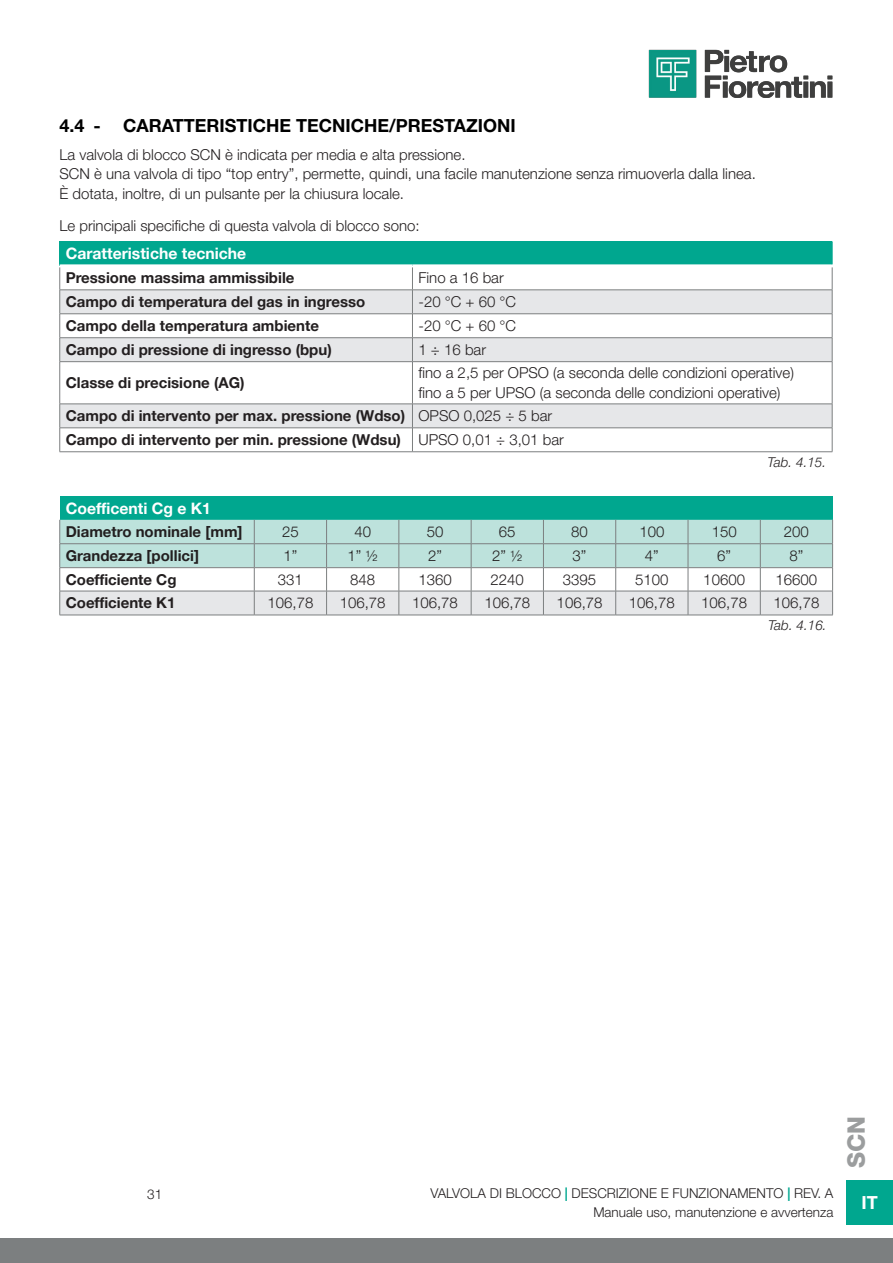
<style>
.page{position:relative;width:893px;height:1263px;background:#fff}
.page>*{position:absolute;margin:0;border:0;box-sizing:border-box;transform-origin:0 0}
.t1{font:800 24px "Helvetica Neue LT Pro";color:#9b9d9e}
.t2{font:700 18px "Helvetica Neue LT Pro";color:#000}
.t3{font:700 18px "Helvetica Neue LT Pro";color:#fff}
.Helvetica_Neue_LT_Pr{font:700 15.75px "Helvetica Neue LT Pro";color:#fff}
.Corpo_Testo_Helvetic{font:300 15px "Helvetica Neue LT Pro";color:#231f20}
.Helvetica_Neue_LT_Pr-2{font:700 15px "Helvetica Neue LT Pro";color:#231f20}
.t4{font:300 13.5px "Helvetica Neue LT Pro";color:#231f20}
.t5{font:italic 300 13.5px "Helvetica Neue LT Pro";color:#231f20}
.s1{font-weight:700;color:#00a78f}
</style>
<div class="page">
<img style="left:648px;top:49px;width:185px;height:49px">
<div style="left:0;top:1238px;width:893px;height:25px;background:#7c7f80"></div>
<div style="left:846px;top:1180px;width:47px;height:45px;background:#00a78f"></div>
<div style="left:60px;top:242px;width:772px;height:24px;background:#00a78f"></div>
<svg style="left:60px;top:267px;width:772px;height:23px"></svg>
<svg style="left:60px;top:291px;width:772px;height:113px"></svg>
<hr style="left:60px;top:264px;width:352px;height:3px;background:#fff">
<hr style="left:412px;top:264px;width:420px;height:3px;background:#fff">
<hr style="left:60px;top:241px;width:352px;height:1px;background:#00a78f">
<hr style="left:412px;top:241px;width:420px;height:1px;background:#00a78f">
<hr style="left:60px;top:290px;width:352px;height:1px;background:#7c7f80">
<hr style="left:412px;top:290px;width:420px;height:1px;background:#7c7f80">
<hr style="left:60px;top:313px;width:352px;height:1px;background:#7c7f80">
<hr style="left:412px;top:313px;width:420px;height:1px;background:#7c7f80">
<hr style="left:60px;top:337px;width:352px;height:1px;background:#7c7f80">
<svg style="left:59px;top:242px;width:1px;height:119px"></svg>
<hr style="left:412px;top:337px;width:420px;height:1px;background:#7c7f80">
<svg style="left:412px;top:267px;width:1px;height:94px"></svg>
<svg style="left:832px;top:242px;width:1px;height:119px"></svg>
<hr style="left:60px;top:361px;width:352px;height:1px;background:#7c7f80">
<hr style="left:59px;top:362px;width:1px;height:42px;background:#7c7f80">
<hr style="left:412px;top:361px;width:420px;height:1px;background:#7c7f80">
<hr style="left:412px;top:362px;width:1px;height:42px;background:#7c7f80">
<hr style="left:832px;top:362px;width:1px;height:42px;background:#7c7f80">
<svg style="left:59px;top:404px;width:774px;height:48px"></svg>
<hr style="left:60px;top:451px;width:352px;height:1px;background:#7c7f80">
<hr style="left:412px;top:451px;width:420px;height:1px;background:#7c7f80">
<div style="left:60px;top:496px;width:773px;height:24px;background:#00a78f"></div>
<svg style="left:59px;top:520px;width:774px;height:95px"></svg>
<hr style="left:254px;top:591px;width:73px;height:1px;background:#7c7f80">
<hr style="left:327px;top:591px;width:72px;height:1px;background:#7c7f80">
<hr style="left:399px;top:591px;width:72px;height:1px;background:#7c7f80">
<hr style="left:471px;top:591px;width:72px;height:1px;background:#7c7f80">
<hr style="left:543px;top:591px;width:73px;height:1px;background:#7c7f80">
<hr style="left:616px;top:591px;width:72px;height:1px;background:#7c7f80">
<hr style="left:688px;top:591px;width:72px;height:1px;background:#7c7f80">
<hr style="left:760px;top:591px;width:73px;height:1px;background:#7c7f80">
<hr style="left:60px;top:615px;width:194px;height:1px;background:#7c7f80">
<hr style="left:254px;top:615px;width:73px;height:1px;background:#7c7f80">
<hr style="left:327px;top:615px;width:72px;height:1px;background:#7c7f80">
<hr style="left:399px;top:615px;width:72px;height:1px;background:#7c7f80">
<hr style="left:471px;top:615px;width:72px;height:1px;background:#7c7f80">
<hr style="left:543px;top:615px;width:73px;height:1px;background:#7c7f80">
<hr style="left:616px;top:615px;width:72px;height:1px;background:#7c7f80">
<hr style="left:688px;top:615px;width:72px;height:1px;background:#7c7f80">
<hr style="left:760px;top:615px;width:73px;height:1px;background:#7c7f80">
<p class="t2" style="left:60px;top:114px;width:458px">4.4 - CARATTERISTICHE TECNICHE/PRESTAZIONI</p>
<p class="Corpo_Testo_Helvetic" style="left:60px;top:145px;width:407px">La valvola di blocco SCN è indicata per media e alta pressione.</p>
<p class="Corpo_Testo_Helvetic" style="left:60px;top:165px;width:698px">SCN è una valvola di tipo “top entry”, permette, quindi, una facile manutenzione senza rimuoverla dalla linea.</p>
<p class="Corpo_Testo_Helvetic" style="left:60px;top:184px;width:346px">È dotata, inoltre, di un pulsante per la chiusura locale.</p>
<p class="Corpo_Testo_Helvetic" style="left:60px;top:217px;width:362px">Le principali specifiche di questa valvola di blocco sono:</p>
<p class="Helvetica_Neue_LT_Pr" style="left:66px;top:244px;width:182px">Caratteristiche tecniche</p>
<p class="Helvetica_Neue_LT_Pr-2" style="left:66px;top:269px;width:230px">Pressione massima ammissibile</p>
<p class="Corpo_Testo_Helvetic" style="left:418px;top:269px;width:87px">Fino a 16 bar</p>
<p class="Helvetica_Neue_LT_Pr-2" style="left:66px;top:293px;width:301px">Campo di temperatura del gas in ingresso</p>
<p class="Corpo_Testo_Helvetic" style="left:418px;top:293px;width:99px">-20 °C + 60 °C</p>
<p class="Helvetica_Neue_LT_Pr-2" style="left:66px;top:316px;width:255px">Campo della temperatura ambiente</p>
<p class="Corpo_Testo_Helvetic" style="left:418px;top:317px;width:99px">-20 °C + 60 °C</p>
<p class="Helvetica_Neue_LT_Pr-2" style="left:66px;top:340px;width:268px">Campo di pressione di ingresso (bpu)</p>
<p class="Corpo_Testo_Helvetic" style="left:418px;top:341px;width:69px">1 ÷ 16 bar</p>
<p class="Helvetica_Neue_LT_Pr-2" style="left:66px;top:373px;width:180px">Classe di precisione (AG)</p>
<p class="Corpo_Testo_Helvetic" style="left:418px;top:364px;width:377px">fino a 2,5 per OPSO (a seconda delle condizioni operative)</p>
<p class="Corpo_Testo_Helvetic" style="left:418px;top:383px;width:364px">fino a 5 per UPSO (a seconda delle condizioni operative)</p>
<p class="Helvetica_Neue_LT_Pr-2" style="left:66px;top:407px;width:341px">Campo di intervento per max. pressione (Wdso)</p>
<p class="Corpo_Testo_Helvetic" style="left:418px;top:407px;width:135px">OPSO 0,025 ÷ 5 bar</p>
<p class="Helvetica_Neue_LT_Pr-2" style="left:66px;top:431px;width:337px">Campo di intervento per min. pressione (Wdsu)</p>
<p class="Corpo_Testo_Helvetic" style="left:418px;top:431px;width:147px">UPSO 0,01 ÷ 3,01 bar</p>
<p class="t5" style="left:768px;top:454px;width:60px">Tab. 4.15.</p>
<p class="Helvetica_Neue_LT_Pr" style="left:66px;top:498px;width:147px">Coefficenti Cg e K1</p>
<p class="Helvetica_Neue_LT_Pr-2" style="left:66px;top:522px;width:178px">Diametro nominale [mm]</p>
<p class="Corpo_Testo_Helvetic" style="left:282px;top:523px;width:18px">25</p>
<p class="Corpo_Testo_Helvetic" style="left:354px;top:523px;width:18px">40</p>
<p class="Corpo_Testo_Helvetic" style="left:427px;top:523px;width:18px">50</p>
<p class="Corpo_Testo_Helvetic" style="left:499px;top:523px;width:18px">65</p>
<p class="Corpo_Testo_Helvetic" style="left:571px;top:523px;width:18px">80</p>
<p class="Corpo_Testo_Helvetic" style="left:639px;top:523px;width:27px">100</p>
<p class="Corpo_Testo_Helvetic" style="left:712px;top:523px;width:27px">150</p>
<p class="Corpo_Testo_Helvetic" style="left:784px;top:523px;width:27px">200</p>
<p class="Helvetica_Neue_LT_Pr-2" style="left:66px;top:546px;width:135px">Grandezza [pollici]</p>
<p class="Corpo_Testo_Helvetic" style="left:283px;top:546px;width:15px">1”</p>
<p class="Corpo_Testo_Helvetic" style="left:347px;top:546px;width:32px">1” 1/2</p>
<p class="Corpo_Testo_Helvetic" style="left:428px;top:546px;width:15px">2”</p>
<p class="Corpo_Testo_Helvetic" style="left:492px;top:546px;width:32px">2” 1/2</p>
<p class="Corpo_Testo_Helvetic" style="left:573px;top:546px;width:15px">3”</p>
<p class="Corpo_Testo_Helvetic" style="left:645px;top:546px;width:15px">4”</p>
<p class="Corpo_Testo_Helvetic" style="left:717px;top:546px;width:15px">6”</p>
<p class="Corpo_Testo_Helvetic" style="left:789px;top:546px;width:15px">8”</p>
<p class="Helvetica_Neue_LT_Pr-2" style="left:66px;top:570px;width:112px">Coefficiente Cg</p>
<p class="Corpo_Testo_Helvetic" style="left:278px;top:570px;width:27px">331</p>
<p class="Corpo_Testo_Helvetic" style="left:350px;top:570px;width:27px">848</p>
<p class="Corpo_Testo_Helvetic" style="left:418px;top:570px;width:35px">1360</p>
<p class="Corpo_Testo_Helvetic" style="left:491px;top:570px;width:35px">2240</p>
<p class="Corpo_Testo_Helvetic" style="left:563px;top:570px;width:35px">3395</p>
<p class="Corpo_Testo_Helvetic" style="left:635px;top:570px;width:35px">5100</p>
<p class="Corpo_Testo_Helvetic" style="left:703px;top:570px;width:43px">10600</p>
<p class="Corpo_Testo_Helvetic" style="left:776px;top:570px;width:43px">16600</p>
<p class="Helvetica_Neue_LT_Pr-2" style="left:66px;top:594px;width:111px">Coefficiente K1</p>
<p class="Corpo_Testo_Helvetic" style="left:267px;top:594px;width:47px">106,78</p>
<p class="Corpo_Testo_Helvetic" style="left:340px;top:594px;width:47px">106,78</p>
<p class="Corpo_Testo_Helvetic" style="left:412px;top:594px;width:47px">106,78</p>
<p class="Corpo_Testo_Helvetic" style="left:484px;top:594px;width:47px">106,78</p>
<p class="Corpo_Testo_Helvetic" style="left:557px;top:594px;width:47px">106,78</p>
<p class="Corpo_Testo_Helvetic" style="left:629px;top:594px;width:47px">106,78</p>
<p class="Corpo_Testo_Helvetic" style="left:701px;top:594px;width:47px">106,78</p>
<p class="Corpo_Testo_Helvetic" style="left:773px;top:594px;width:47px">106,78</p>
<p class="t5" style="left:768px;top:617px;width:60px">Tab. 4.16.</p>
<p class="t4" style="left:147px;top:1185px;width:17px">31</p>
<p class="t4" style="left:430px;top:1185px;width:404px">VALVOLA DI BLOCCO <span class="s1">|</span> DESCRIZIONE E FUNZIONAMENTO <span class="s1">|</span> REV. A</p>
<p class="t4" style="left:593px;top:1204px;width:242px">Manuale uso, manutenzione e avvertenza</p>
<h1 class="t1" style="left:842px;top:1168px;width:54px;rotate:-90deg">SCN</h1>
<p class="t3" style="left:861px;top:1191px;width:18px">IT</p>
</div>
